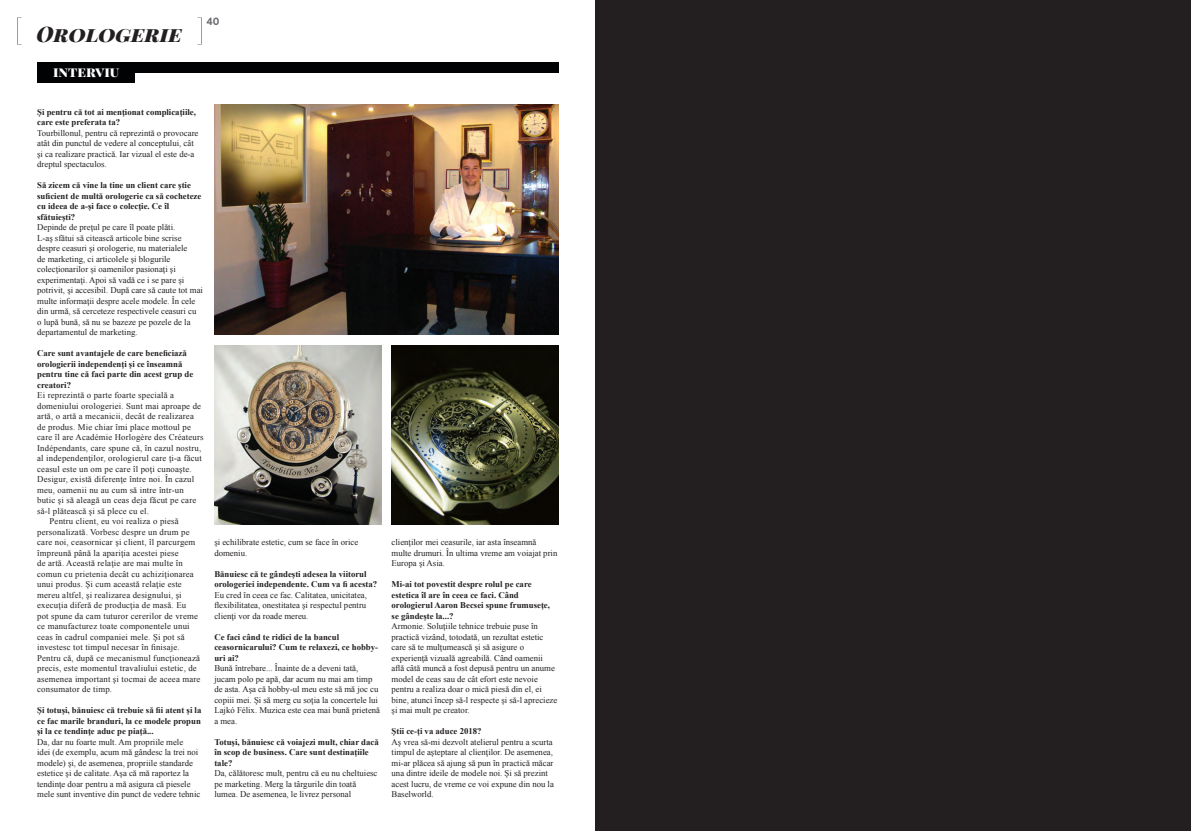
<style>
.page{position:relative;width:1191px;height:831px;background:#fff}
.page>*{position:absolute;margin:0;border:0;box-sizing:border-box;transform-origin:0 0}
.t1{font:italic 900 21px "Playfair Display SC";color:#231f20}
.t2{font:900 14px "Playfair Display SC";color:#fff}
.t3{font:700 10.5px "Gotham Narrow";color:#6c6d70}
.Body_Text{font:8.75px/10.5px "Times New Roman";color:#231f20}
.Body_Text-2{font:8.75px/10.5px "Times New Roman";letter-spacing:.02em;color:#231f20}
.Body_Text-3{font:700 8.75px/10.5px "Times New Roman";color:#231f20}
</style>
<div class="page">
<svg style="left:17px;top:17px;width:4px;height:28px"></svg>
<div style="left:595px;top:0;width:596px;height:831px;background:#231f20"></div>
<div style="left:37px;top:62px;width:521px;height:11px;background:#010203"></div>
<div style="left:37px;top:73px;width:98px;height:10px;background:#010203"></div>
<img style="left:214px;top:104px;width:344px;height:231px">
<img style="left:391px;top:346px;width:167px;height:178px">
<img style="left:214px;top:346px;width:167px;height:178px">
<h1 class="t1" style="left:37px;top:21px;width:147px">OROLOGERIE</h1>
<p class="t2" style="left:53px;top:63px;width:68px">interviu</p>
<p class="t3" style="left:206px;top:14px;width:15px">40</p>
<p class="Body_Text-3" style="left:37px;top:106px;width:160px">Şi pentru că tot ai menţionat complicaţiile, care este preferata ta?</p>
<p class="Body_Text" style="left:37px;top:127px;width:163px">Tourbillonul, pentru că reprezintă o provocare atât din punctul de vedere al conceptului, cât şi ca realizare practică. Iar vizual el este de-a dreptul spectaculos.</p>
<p class="Body_Text-3" style="left:37px;top:180px;width:166px">Să zicem că vine la tine un client care ştie suficient de multă orologerie ca să cocheteze cu ideea de a-şi face o colecţie. Ce îl sfătuieşti?</p>
<p class="Body_Text" style="left:37px;top:222px;width:167px">Depinde de preţul pe care îl poate plăti.<br>L-aş sfătui să citească articole bine scrise despre ceasuri şi orologerie, nu materialele<br>de marketing, ci articolele şi blogurile colecţionarilor şi oamenilor pasionaţi şi experimentaţi. Apoi să vadă ce i se pare și potrivit, şi accesibil. După care să caute tot mai multe informaţii despre acele modele. În cele din urmă, să cerceteze respectivele ceasuri cu<br>o lupă bună, să nu se bazeze pe pozele de la departamentul de marketing.</p>
<p class="Body_Text-3" style="left:37px;top:348px;width:158px">Care sunt avantajele de care beneficiază orologierii independenţi şi ce înseamnă pentru tine că faci parte din acest grup de creatori?</p>
<p class="Body_Text-2" style="left:37px;top:390px;width:168px">Ei reprezintă o parte foarte specială a domeniului orologeriei. Sunt mai aproape de artă, o artă a mecanicii, decât de realizarea de produs. Mie chiar îmi place mottoul pe care îl are Académie Horlogère des Créateurs Indépendants, care spune că, în cazul nostru, al independenţilor, orologierul care ţi-a făcut ceasul este un om pe care îl poţi cunoaşte.<br>Desigur, există diferenţe între noi. În cazul meu, oamenii nu au cum să intre într-un butic şi să aleagă un ceas deja făcut pe care să-l plătească şi să plece cu el.</p>
<p class="Body_Text-2" style="left:37px;top:516px;width:165px;text-indent:12px">Pentru client, eu voi realiza o piesă personalizată. Vorbesc despre un drum pe care noi, ceasornicar şi client, îl parcurgem împreună până la apariţia acestei piese<br>de artă. Această relaţie are mai multe în comun cu prietenia decât cu achiziţionarea unui produs. Şi cum această relaţie este mereu altfel, şi realizarea designului, şi execuţia diferă de producţia de masă. Eu<br>pot spune da cam tuturor cererilor de vreme ce manufacturez toate componentele unui ceas în cadrul companiei mele. Şi pot să investesc tot timpul necesar în finisaje.<br>Pentru că, după ce mecanismul funcţionează precis, este momentul travaliului estetic, de asemenea important şi tocmai de aceea mare consumator de timp.</p>
<p class="Body_Text-3" style="left:37px;top:705px;width:166px;text-align:justify">Şi totuşi, bănuiesc că trebuie să fii atent şi la ce fac marile branduri, la ce modele propun şi la ce tendinţe aduc pe piaţă...</p>
<p class="Body_Text" style="left:37px;top:736px;width:165px">Da, dar nu foarte mult. Am propriile mele<br>idei (de exemplu, acum mă gândesc la trei noi modele) şi, de asemenea, propriile standarde estetice şi de calitate. Aşa că mă raportez la tendinţe doar pentru a mă asigura că piesele mele sunt inventive din punct de vedere tehnic</p>
<p class="Body_Text" style="left:214px;top:537px;width:145px">şi echilibrate estetic, cum se face în orice domeniu.</p>
<p class="Body_Text-3" style="left:214px;top:568px;width:164px">Bănuiesc că te gândeşti adesea la viitorul orologeriei independente. Cum va fi acesta?</p>
<p class="Body_Text" style="left:214px;top:589px;width:154px;text-align:justify">Eu cred în ceea ce fac. Calitatea, unicitatea, flexibilitatea, onestitatea şi respectul pentru clienţi vor da roade mereu.</p>
<p class="Body_Text-3" style="left:214px;top:631px;width:165px">Ce faci când te ridici de la bancul ceasornicarului? Cum te relaxezi, ce hobby&shy;uri ai?</p>
<p class="Body_Text" style="left:214px;top:663px;width:167px">Bună întrebare... Înainte de a deveni tată, jucam polo pe apă, dar acum nu mai am timp de asta. Aşa că hobby-ul meu este să mă joc cu copiii mei. Şi să merg cu soţia la concertele lui Lajkó Félix. Muzica este cea mai bună prietenă a mea.</p>
<p class="Body_Text-3" style="left:214px;top:736px;width:166px">Totuşi, bănuiesc că voiajezi mult, chiar dacă în scop de business. Care sunt destinaţiile tale?</p>
<p class="Body_Text" style="left:214px;top:768px;width:165px">Da, călătoresc mult, pentru că eu nu cheltuiesc pe marketing. Merg la târgurile din toată lumea. De asemenea, le livrez personal</p>
<p class="Body_Text" style="left:391px;top:537px;width:167px">clienţilor mei ceasurile, iar asta înseamnă multe drumuri. În ultima vreme am voiajat prin<br>Europa şi Asia.</p>
<p class="Body_Text-3" style="left:391px;top:579px;width:160px">Mi-ai tot povestit despre rolul pe care estetica îl are în ceea ce faci. Când orologierul Aaron Becsei spune frumuseţe, se gândeşte la...?</p>
<p class="Body_Text" style="left:391px;top:621px;width:167px">Armonie. Soluţiile tehnice trebuie puse în practică vizând, totodată, un rezultat estetic care să te mulţumească şi să asigure o experienţă vizuală agreabilă. Când oamenii află câtă muncă a fost depusă pentru un anume model de ceas sau de cât efort este nevoie pentru a realiza doar o mică piesă din el, ei bine, atunci încep să-l respecte şi să-l aprecieze şi mai mult pe creator.</p>
<p class="Body_Text-3" style="left:391px;top:726px;width:91px">Ştii ce-ţi va aduce 2018?</p>
<p class="Body_Text" style="left:391px;top:736px;width:164px">Aş vrea să-mi dezvolt atelierul pentru a scurta timpul de aşteptare al clienţilor. De asemenea, mi-ar plăcea să ajung să pun în practică măcar una dintre ideile de modele noi. Şi să prezint acest lucru, de vreme ce voi expune din nou la Baselworld.</p>
</div>
